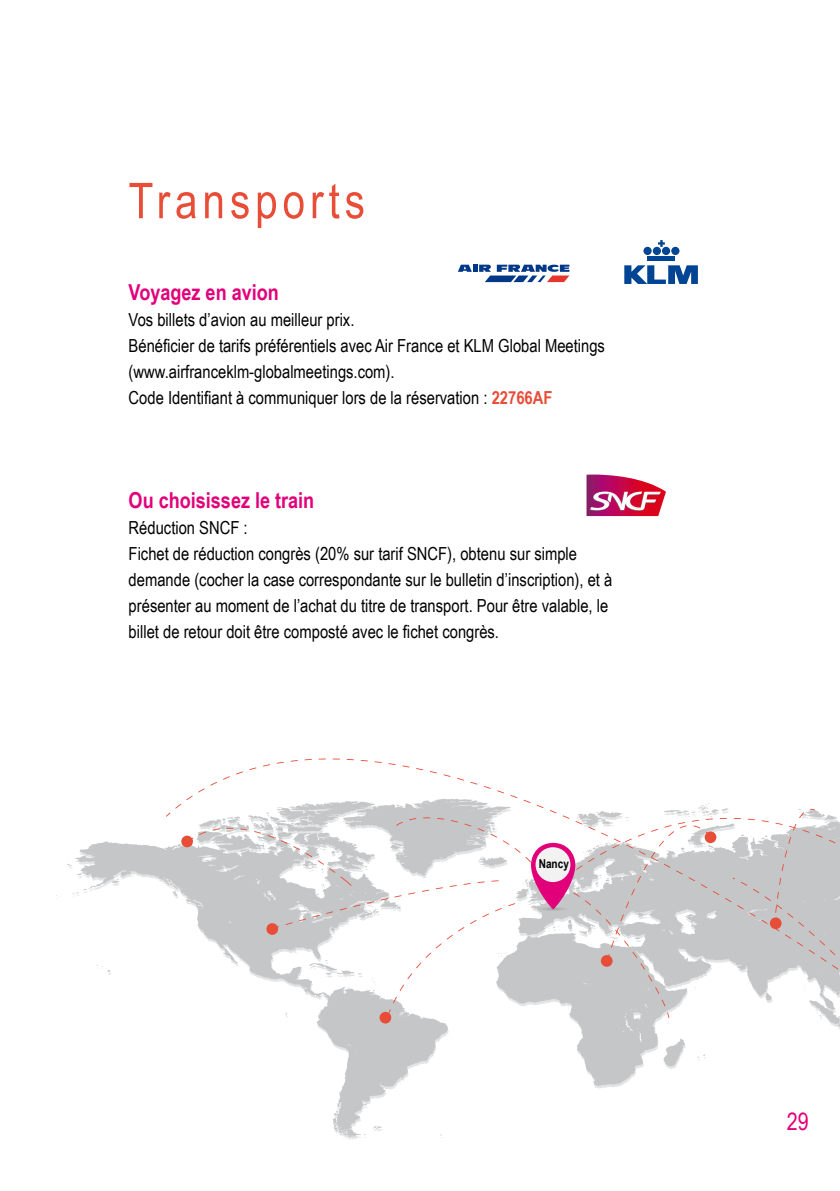
<style>
.page{position:relative;width:840px;height:1191px;background:#fff}
.page>*{position:absolute;margin:0;border:0;box-sizing:border-box;transform-origin:0 0}
.t1{font:24px "Arial Narrow";color:#e2007a}
.t2{font:700 22px "Arial Narrow";color:#e2007a}
.t3{font:18px/26px "Arial Narrow";color:#000}
.t4{font:700 12.2px "Arial Narrow";color:#000}
.s1{font-weight:700;color:#e74d37}
</style>
<div class="page">
<svg style="left:129px;top:183px;width:234px;height:45px"></svg>
<img style="left:586px;top:474px;width:79px;height:42px">
<svg style="left:589px;top:491px;width:71px;height:20px"></svg>
<svg style="left:458px;top:265px;width:111px;height:17px"></svg>
<svg style="left:624px;top:265px;width:73px;height:19px"></svg>
<div style="left:647px;top:256px;width:27px;height:5px;background:#004494"></div>
<div style="left:643px;top:247px;width:8px;height:8px;background:#004494;border-radius:50%"></div>
<div style="left:652px;top:247px;width:8px;height:8px;background:#004494;border-radius:50%"></div>
<div style="left:661px;top:247px;width:8px;height:8px;background:#004494;border-radius:50%"></div>
<div style="left:671px;top:247px;width:8px;height:8px;background:#004494;border-radius:50%"></div>
<svg style="left:657px;top:240px;width:7px;height:7px"></svg>
<svg style="left:67px;top:841px;width:639px;height:297px"></svg>
<svg style="left:166px;top:758px;width:544px;height:273px"></svg>
<svg style="left:560px;top:808px;width:279px;height:242px"></svg>
<svg style="left:187px;top:817px;width:352px;height:199px"></svg>
<svg style="left:535px;top:906px;width:35px;height:5px"></svg>
<svg style="left:530px;top:843px;width:45px;height:66px;background:#dc4798"></svg>
<div style="left:535px;top:847px;width:35px;height:35px;background:#f3f2f2;border-radius:50%"></div>
<div style="left:181px;top:835px;width:12px;height:12px;background:#e74d37;border-radius:50%"></div>
<div style="left:600px;top:955px;width:12px;height:11px;background:#e74d37;border-radius:50%"></div>
<div style="left:769px;top:917px;width:12px;height:12px;background:#e74d37;border-radius:50%"></div>
<div style="left:379px;top:1011px;width:12px;height:12px;background:#e74d37;border-radius:50%"></div>
<div style="left:266px;top:923px;width:12px;height:12px;background:#e74d37;border-radius:50%"></div>
<div style="left:704px;top:831px;width:12px;height:12px;background:#e74d37;border-radius:50%"></div>
<p class="t2" style="left:129px;top:280px;width:152px">Voyagez en avion</p>
<p class="t3" style="left:129px;top:307px;width:477px">Vos billets d’avion au meilleur prix.<br>Bénéficier de tarifs préférentiels avec Air France et KLM Global Meetings (www.airfranceklm-globalmeetings.com).<br>Code Identifiant à communiquer lors de la réservation : <span class="s1">22766AF</span></p>
<p class="t2" style="left:129px;top:488px;width:187px">Ou choisissez le train</p>
<p class="t3" style="left:129px;top:515px;width:485px">Réduction SNCF :<br>Fichet de réduction congrès (20% sur tarif SNCF), obtenu sur simple demande (cocher la case correspondante sur le bulletin d’inscription), et à présenter au moment de l’achat du titre de transport. Pour être valable, le billet de retour doit être composté avec le fichet congrès.</p>
<p class="t4" style="left:538px;top:856px;width:32px">Nancy</p>
<h1 class="t1" style="left:786px;top:1108px;width:23px">29</h1>
</div>
